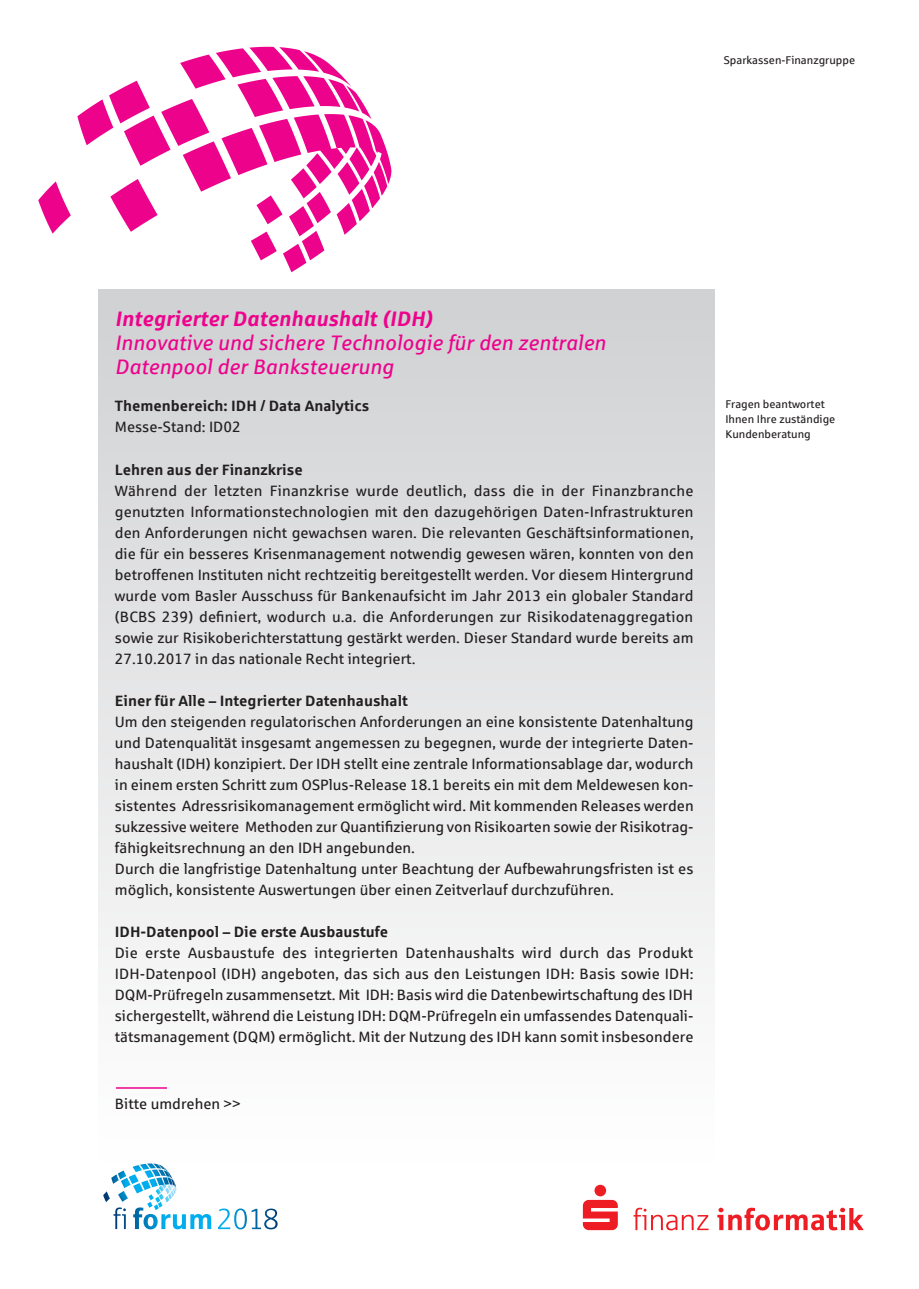
<style>
.page{position:relative;width:919px;height:1289px;background:#fff}
.page>*{position:absolute;margin:0;border:0;box-sizing:border-box;transform-origin:0 0}
.Kopf_Standbezeichnun{font:italic 21px "Sparkasse Rg";color:#ed028c}
.Kopf_Standbezeichnun-2{font:italic 700 21px "Sparkasse Rg";color:#ed028c}
.Fließtext{font:15px/21px "Sparkasse Rg";color:#231f20;text-align:justify}
.Fließtext_ohne_Silbe{font:15px/21px "Sparkasse Rg";color:#231f20;text-align:justify}
.Zwischenüberschrift{font:700 15px "Sparkasse Rg";color:#231f20}
.Kopf_Themenbereich{font:700 15px "Sparkasse Rg";color:#231f20}
.Kopf_Cluster_und_Sta{font:15px "Sparkasse Rg";color:#231f20}
.Kontakt_plain{font:11.25px "Sparkasse Rg";color:#231f20}
</style>
<div class="page">
<div style="left:98px;top:289px;width:616px;height:872px;background:linear-gradient(to bottom,#d0d1d3,#fff)"></div>
<hr style="left:116px;top:1087px;width:51px;height:1px;background:#ed028c">
<svg style="left:38px;top:47px;width:353px;height:225px"></svg>
<svg style="left:133px;top:1163px;width:41px;height:19px"></svg>
<svg style="left:113px;top:1207px;width:164px;height:22px"></svg>
<svg style="left:583px;top:1184px;width:280px;height:46px"></svg>
<p class="Kontakt_plain" style="left:723px;top:53px;width:133px">Sparkassen-Finanzgruppe</p>
<p class="Kopf_Standbezeichnun-2" style="left:115px;top:305px;width:319px">Integrierter Datenhaushalt (IDH)</p>
<p class="Kopf_Standbezeichnun" style="left:115px;top:330px;width:492px">Innovative und sichere Technologie für den zentralen</p>
<p class="Kopf_Standbezeichnun" style="left:115px;top:354px;width:280px">Datenpool der Banksteuerung</p>
<p class="Kopf_Themenbereich" style="left:115px;top:396px;width:256px">Themenbereich: IDH / Data Analytics</p>
<p class="Kopf_Cluster_und_Sta" style="left:115px;top:417px;width:127px">Messe-Stand: ID02</p>
<p class="Zwischenüberschrift" style="left:115px;top:460px;width:189px">Lehren aus der Finanzkrise</p>
<p class="Fließtext_ohne_Silbe" style="left:115px;top:480px;width:580px">Während der letzten Finanzkrise wurde deutlich, dass die in der Finanzbranche genutzten Informationstechnologien mit den dazugehörigen Daten-Infrastrukturen den Anforderungen nicht gewachsen waren. Die relevanten Geschäftsinformationen, die für ein besseres Krisenmanagement notwendig gewesen wären, konnten von den betroffenen Instituten nicht rechtzeitig bereitgestellt werden. Vor diesem Hintergrund wurde vom Basler Ausschuss für Bankenaufsicht im Jahr 2013 ein globaler Standard (BCBS 239) definiert, wodurch u.a. die Anforderungen zur Risikodatenaggregation sowie zur Risikoberichterstattung gestärkt werden. Dieser Standard wurde bereits am 27.10.2017 in das nationale Recht integriert.</p>
<p class="Zwischenüberschrift" style="left:115px;top:691px;width:294px">Einer für Alle – Integrierter Datenhaushalt</p>
<p class="Fließtext" style="left:115px;top:711px;width:580px">Um den steigenden regulatorischen Anforderungen an eine konsistente Datenhaltung und Datenqualität insgesamt angemessen zu begegnen, wurde der integrierte Daten&shy;haushalt (IDH) konzipiert. Der IDH stellt eine zentrale Informationsablage dar, wodurch in einem ersten Schritt zum OSPlus-Release 18.1 bereits ein mit dem Meldewesen kon&shy;sistentes Adressrisikomanagement ermöglicht wird. Mit kommenden Releases werden sukzessive weitere Methoden zur Quantifizierung von Risikoarten sowie der Risikotrag&shy;fähigkeitsrechnung an den IDH angebunden.</p>
<p class="Fließtext" style="left:115px;top:858px;width:580px">Durch die langfristige Datenhaltung unter Beachtung der Aufbewahrungsfristen ist es möglich, konsistente Auswertungen über einen Zeitverlauf durchzuführen.</p>
<p class="Zwischenüberschrift" style="left:115px;top:922px;width:275px">IDH-Datenpool – Die erste Ausbaustufe</p>
<p class="Fließtext" style="left:115px;top:942px;width:580px">Die erste Ausbaustufe des integrierten Datenhaushalts wird durch das Produkt IDH-Datenpool (IDH) angeboten, das sich aus den Leistungen IDH: Basis sowie IDH:<br>DQM-Prüfregeln zusammensetzt. Mit IDH: Basis wird die Datenbewirtschaftung des IDH sichergestellt, während die Leistung IDH: DQM-Prüfregeln ein umfassendes Datenquali&shy;tätsmanagement (DQM) ermöglicht. Mit der Nutzung des IDH kann somit insbesondere</p>
<p class="Fließtext" style="left:115px;top:1092px;width:127px">Bitte umdrehen &gt;&gt;</p>
<p class="Kontakt_plain" style="left:725px;top:397px;width:101px">Fragen beantwortet</p>
<p class="Kontakt_plain" style="left:725px;top:412px;width:111px">Ihnen Ihre zuständige</p>
<p class="Kontakt_plain" style="left:725px;top:427px;width:87px">Kundenberatung</p>
</div>
